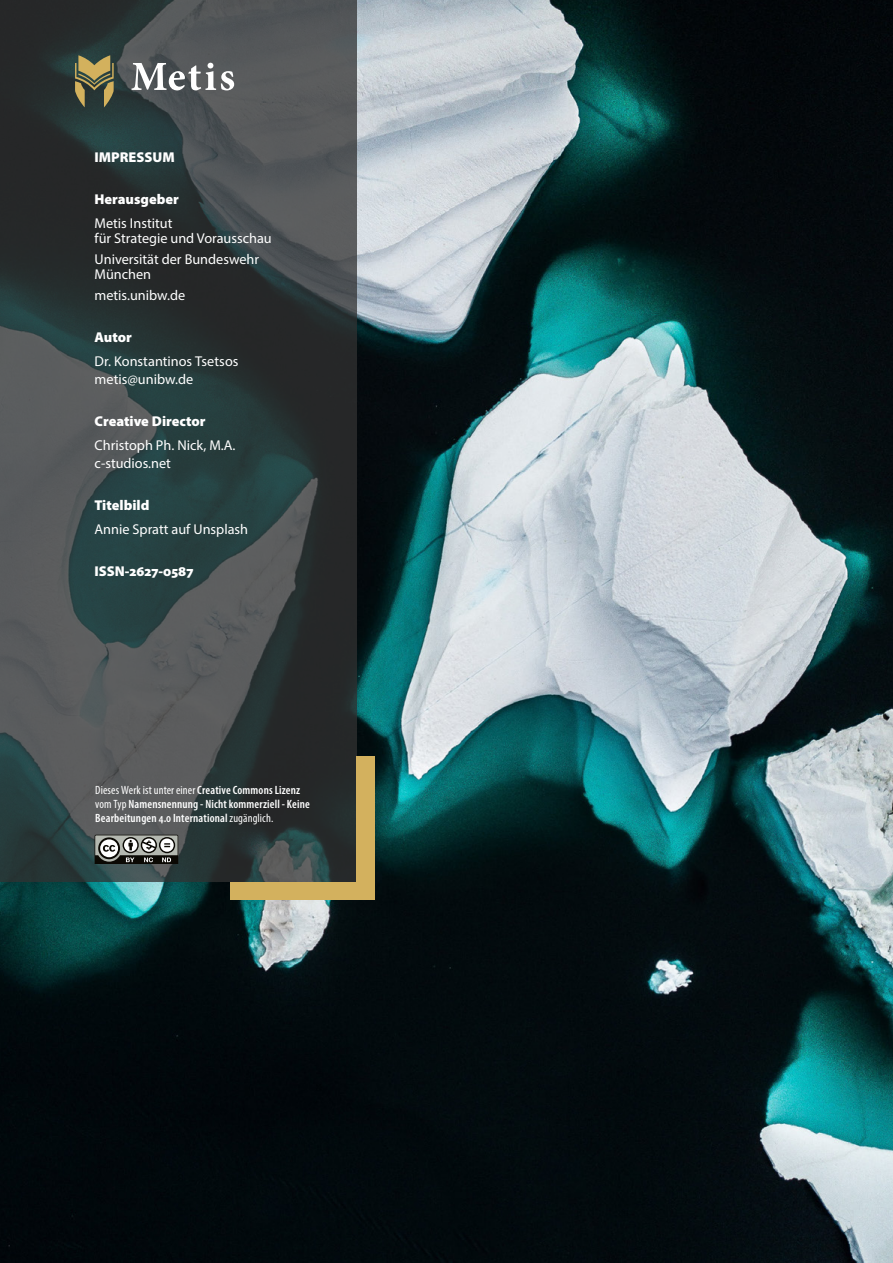
<style>
.page{position:relative;width:893px;height:1263px;background:#fff}
.page>*{position:absolute;margin:0;border:0;box-sizing:border-box;transform-origin:0 0}
.t1{font:14.25px/15px "Myriad Pro";color:#fff}
.t2{font:900 14.25px "Myriad Pro";color:#fff}
.t3{font:600 condensed 12px/14.2px "Myriad Pro";letter-spacing:.015em;color:#fff}
.s1{font-weight:400}
</style>
<div class="page">
<img style="left:0;top:0;width:892px;height:1263px">
<svg style="left:0;top:0;width:356px;height:882px;background:#3a4344"></svg>
<div style="left:356px;top:756px;width:18px;height:144px;background:#d3b15e"></div>
<div style="left:230px;top:882px;width:144px;height:18px;background:#d3b15e"></div>
<svg style="left:94px;top:835px;width:84px;height:29px"></svg>
<svg style="left:132px;top:63px;width:102px;height:27px"></svg>
<svg style="left:75px;top:55px;width:39px;height:52px;background:#79734a"></svg>
<p class="t2" style="left:94px;top:148px;width:82px">IMPRESSUM</p>
<p class="t2" style="left:94px;top:190px;width:86px">Herausgeber</p>
<p class="t1" style="left:94px;top:215px;width:179px">Metis Institut<br>für Strategie und Vorausschau</p>
<p class="t1" style="left:94px;top:251px;width:166px">Universität der Bundeswehr<br>München</p>
<p class="t1" style="left:94px;top:288px;width:92px">metis.unibw.de</p>
<p class="t2" style="left:94px;top:328px;width:39px">Autor</p>
<p class="t1" style="left:94px;top:352px;width:145px;line-height:18px">Dr. Konstantinos Tsetsos metis@unibw.de</p>
<p class="t2" style="left:94px;top:412px;width:113px">Creative Director</p>
<p class="t1" style="left:94px;top:436px;width:142px;line-height:18px">Christoph Ph. Nick, M.A. c-studios.net</p>
<p class="t2" style="left:94px;top:496px;width:56px">Titelbild</p>
<p class="t1" style="left:94px;top:521px;width:155px">Annie Spratt auf Unsplash</p>
<p class="t2" style="left:94px;top:562px;width:100px">ISSN-2627-0587</p>
<p class="t3" style="left:95px;top:782px;width:216px"><span class="s1">Dieses Werk ist unter einer</span> Creative Commons Lizenz <span class="s1">vom Typ</span> Namensnennung - Nicht kommerziell - Keine<br>Bearbeitungen 4.0 International <span class="s1">zugänglich.</span></p>
</div>
